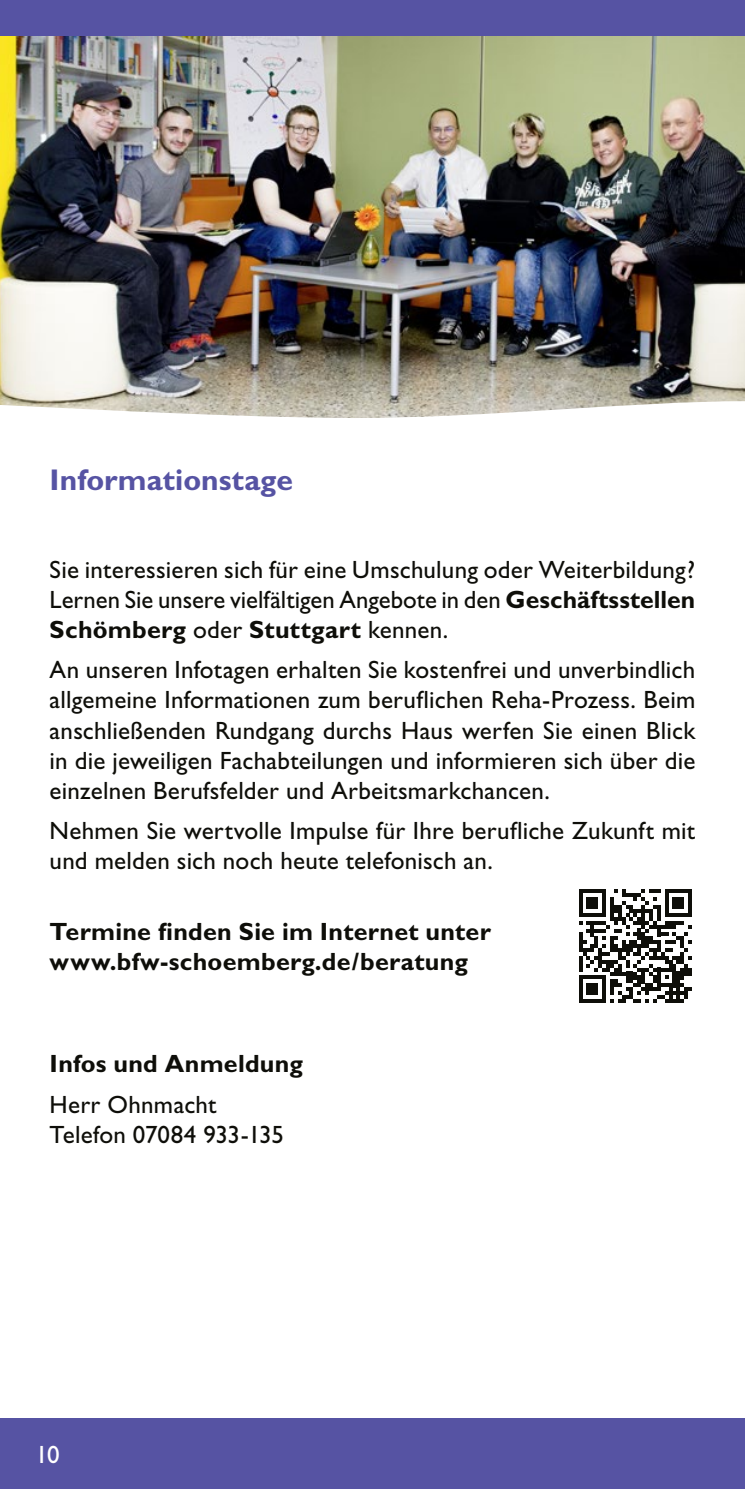
<style>
.page{position:relative;width:745px;height:1489px;background:#fff}
.page>*{position:absolute;margin:0;border:0;box-sizing:border-box;transform-origin:0 0}
.t1{font:700 30px "Gill Sans";color:#5653a3}
.t2{font:25px/30px "Gill Sans";letter-spacing:.01em;color:#0e0e09;text-align:justify}
.t3{font:700 25px/30px "Gill Sans";letter-spacing:.01em;color:#0e0e09}
.t4{font:25px "Gill Sans";color:#fff}
.s1{font-weight:700}
</style>
<div class="page">
<img style="left:0;top:36px;width:744px;height:382px">
<svg style="left:579px;top:889px;width:112px;height:113px"></svg>
<div style="left:0;top:0;width:744px;height:36px;background:#5653a3"></div>
<div style="left:0;top:1417px;width:744px;height:71px;background:#5653a3"></div>
<p class="t1" style="left:50px;top:462px;width:245px">Informationstage</p>
<p class="t2" style="left:50px;top:554px;width:646px">Sie interessieren sich für eine Umschulung oder Weiterbildung?<br>Lernen Sie unsere vielfältigen Angebote in den <span class="s1">Geschäftsstellen Schömberg</span> oder <span class="s1">Stuttgart</span> kennen.</p>
<p class="t2" style="left:50px;top:655px;width:646px">An unseren Infotagen erhalten Sie kostenfrei und unverbindlich allgemeine Informationen zum beruflichen Reha-Prozess. Beim anschließenden Rundgang durchs Haus werfen Sie einen Blick in die jeweiligen Fachabteilungen und informieren sich über die einzelnen Berufsfelder und Arbeitsmarkchancen.</p>
<p class="t2" style="left:50px;top:815px;width:646px">Nehmen Sie wertvolle Impulse für Ihre berufliche Zukunft mit und melden sich noch heute telefonisch an.</p>
<p class="t3" style="left:50px;top:916px;width:442px">Termine finden Sie im Internet unter www.bfw-schoemberg.de/beratung</p>
<p class="t3" style="left:50px;top:1048px;width:254px">Infos und Anmeldung</p>
<p class="t2" style="left:50px;top:1089px;width:236px">Herr Ohnmacht<br>Telefon 07084 933-135</p>
<p class="t4" style="left:35px;top:1439px;width:26px">10</p>
</div>
